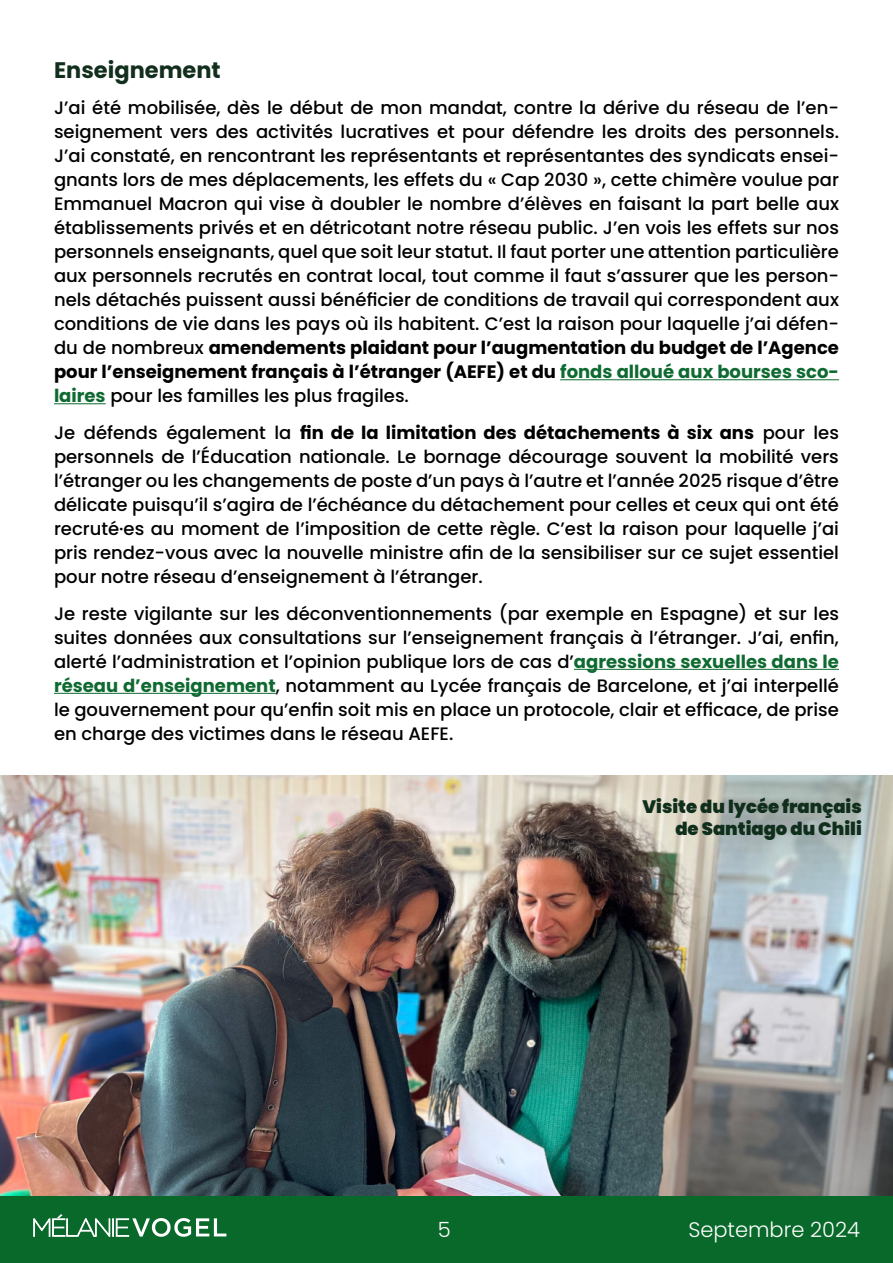
<style>
.page{position:relative;width:893px;height:1263px;background:#fff}
.page>*{position:absolute;margin:0;border:0;box-sizing:border-box;transform-origin:0 0}
.t1{font:700 22.5px "Poppins";color:#122e1d}
.t2{font:300 21px "Poppins";color:#fff}
.t3{font:500 18px/24px "Poppins";color:#000;text-align:justify}
.t4{font:900 18px/21.6px "Poppins";color:#0f2e1b;text-align:right}
.s1{font-weight:700}
.s2{font-weight:700;color:#0e6a30}
</style>
<div class="page">
<div style="left:0;top:1196px;width:893px;height:67px;background:#09692a"></div>
<svg style="left:33px;top:1214px;width:193px;height:23px"></svg>
<hr style="left:560px;top:379px;width:279px;height:1px;background:#0e6a30">
<hr style="left:54px;top:403px;width:52px;height:1px;background:#0e6a30">
<hr style="left:574px;top:669px;width:265px;height:1px;background:#0e6a30">
<hr style="left:54px;top:693px;width:222px;height:1px;background:#0e6a30">
<img style="left:0;top:775px;width:893px;height:421px">
<p class="t1" style="left:54px;top:57px;width:168px">Enseignement</p>
<p class="t3" style="left:54px;top:96px;width:786px">J’ai été mobilisée, dès le début de mon mandat, contre la dérive du réseau de l’en&shy;seignement vers des activités lucratives et pour défendre les droits des personnels.<br>J’ai constaté, en rencontrant les représentants et représentantes des syndicats ensei&shy;gnants lors de mes déplacements, les effets du « Cap 2030 », cette chimère voulue par Emmanuel Macron qui vise à doubler le nombre d’élèves en faisant la part belle aux établissements privés et en détricotant notre réseau public. J’en vois les effets sur nos personnels enseignants, quel que soit leur statut. Il faut porter une attention particulière aux personnels recrutés en contrat local, tout comme il faut s’assurer que les person&shy;nels détachés puissent aussi bénéficier de conditions de travail qui correspondent aux conditions de vie dans les pays où ils habitent. C’est la raison pour laquelle j’ai défen&shy;du de nombreux <span class="s1">amendements plaidant pour l’augmentation du budget de l’Agence pour l’enseignement français à l’étranger (AEFE) et du</span> <span class="s2">fonds alloué aux bourses sco&shy;laires</span> pour les familles les plus fragiles.</p>
<p class="t3" style="left:54px;top:421px;width:786px">Je défends également la <span class="s1">fin de la limitation des détachements à six ans</span> pour les personnels de l’Éducation nationale. Le bornage décourage souvent la mobilité vers l’étranger ou les changements de poste d’un pays à l’autre et l’année 2025 risque d’être délicate puisqu’il s’agira de l’échéance du détachement pour celles et ceux qui ont été recruté·es au moment de l’imposition de cette règle. C’est la raison pour laquelle j’ai pris rendez-vous avec la nouvelle ministre afin de la sensibiliser sur ce sujet essentiel pour notre réseau d’enseignement à l’étranger.</p>
<p class="t3" style="left:54px;top:602px;width:786px">Je reste vigilante sur les déconventionnements (par exemple en Espagne) et sur les suites données aux consultations sur l’enseignement français à l’étranger. J’ai, enfin, alerté l’administration et l’opinion publique lors de cas d’<span class="s2">agressions sexuelles dans le réseau d’enseignement</span>, notamment au Lycée français de Barcelone, et j’ai interpellé le gouvernement pour qu’enfin soit mis en place un protocole, clair et efficace, de prise en charge des victimes dans le réseau AEFE.</p>
<p class="t4" style="left:642px;top:796px;width:221px">Visite du lycée français de Santiago du Chili</p>
<p class="t2" style="left:438px;top:1221px;width:14px">5</p>
<p class="t2" style="left:688px;top:1221px;width:173px">Septembre 2024</p>
</div>
